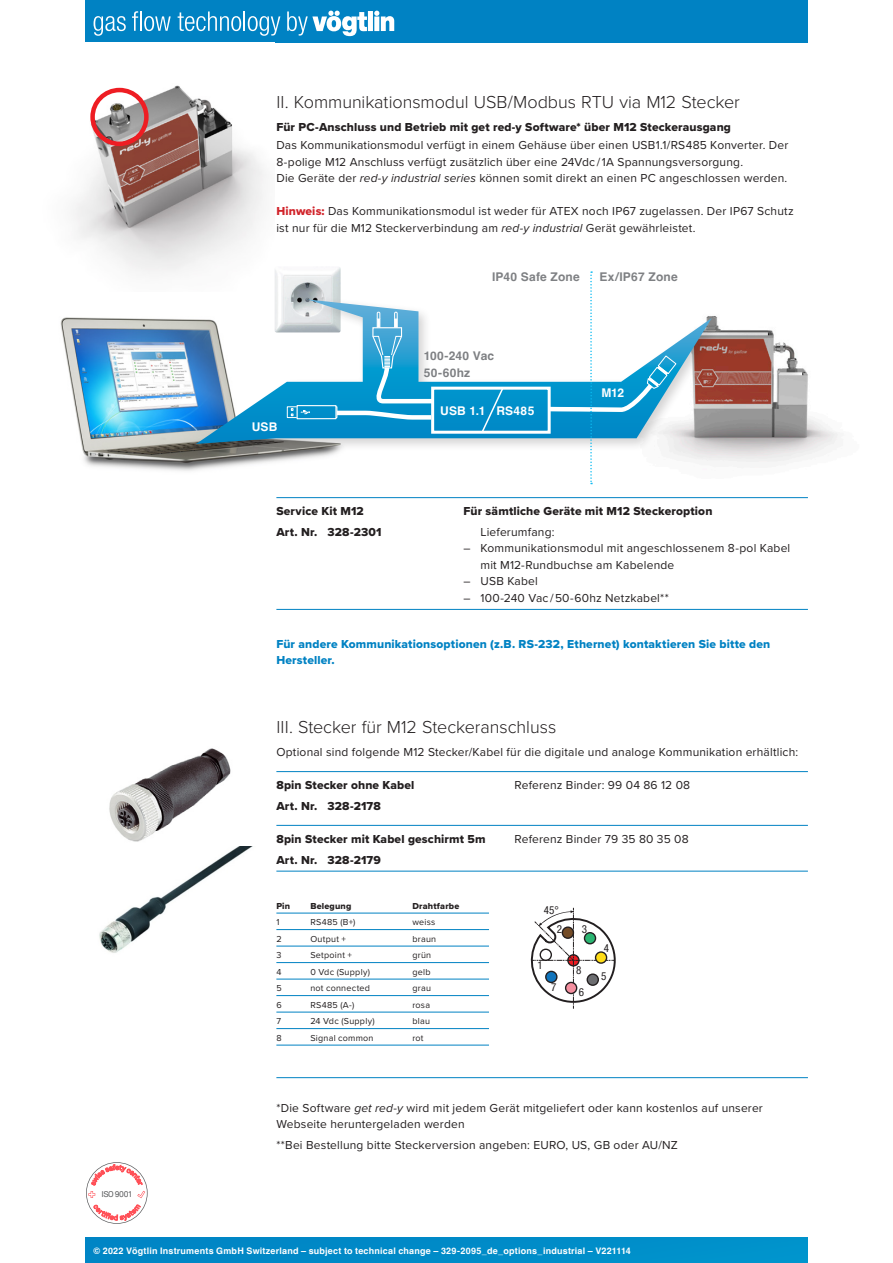
<style>
.page{position:relative;width:893px;height:1263px;background:#fff}
.page>*{position:absolute;margin:0;border:0;box-sizing:border-box;transform-origin:0 0}
.Überschrift_Gross{font:300 18px "Proxima Nova";letter-spacing:-.005em;color:#231f20}
.Linie_Abstand{font:12px/16.5px "Proxima Nova";letter-spacing:.015em;color:#231f20}
.Nomal_mit_Linie{font:12px "Proxima Nova Extrabld";letter-spacing:.01em;color:#231f20}
.Überschrift_Klein{font:12px "Proxima Nova Extrabld";letter-spacing:.015em;color:#231f20}
.t1{font:12px/16.5px "Proxima Nova Extrabld";letter-spacing:.015em;color:#0082c3}
.Nomal_mit_Linie-2{font:12px "Proxima Nova";letter-spacing:.015em;color:#231f20}
.t2{font:700 12px "Helvetica";letter-spacing:.02em;color:#7e8083}
.Normal_Abstand_ohne{font:12px "Proxima Nova";letter-spacing:.015em;color:#231f20}
.t3{font:700 12px "Helvetica";letter-spacing:.02em;color:#fff}
.Normal_Abstand_ohne-2{font:12px "Proxima Nova Extrabld";letter-spacing:.015em;color:#231f20}
.t4{font:condensed 11.1px "Helvetica Neue";color:#231f20}
.Kleine_Schrift{font:9px "Proxima Nova";letter-spacing:.025em;color:#231f20}
.DocInfo{font:700 9px "Helvetica";letter-spacing:.025em;color:#fff}
.Kleine_Schrift-2{font:9px "Proxima Nova Extrabld";letter-spacing:.02em;color:#231f20}
.t5{font:8.4px "Akkurat TT";letter-spacing:-.055em;color:#57585a}
.s1{font-style:italic}
.s2{font-family:"Proxima Nova Extrabld";color:#d1232a}
</style>
<div class="page">
<img style="left:590px;top:330px;width:248px;height:155px">
<div style="left:85px;top:0;width:723px;height:43px;background:#0082c3"></div>
<div style="left:85px;top:1237px;width:723px;height:26px;background:#008bc8"></div>
<img style="left:73px;top:85px;width:193px;height:189px">
<img style="left:109px;top:748px;width:122px;height:94px">
<img style="left:99px;top:846px;width:154px;height:107px">
<div style="left:90px;top:88px;width:59px;height:58px;border:4px solid #ee1d23;border-radius:50%"></div>
<img style="left:60px;top:317px;width:256px;height:154px">
<img style="left:275px;top:267px;width:66px;height:28px">
<div style="left:193px;top:295px;width:531px;height:162px;background:#231f20;opacity:.2"></div>
<svg style="left:196px;top:299px;width:516px;height:145px"></svg>
<div style="left:297px;top:405px;width:40px;height:14px;border:1px solid #fff"></div>
<div style="left:287px;top:406px;width:10px;height:12px;border:1px solid #fff"></div>
<svg style="left:291px;top:408px;width:2px;height:8px"></svg>
<svg style="left:300px;top:410px;width:10px;height:4px"></svg>
<hr style="left:276px;top:497px;width:532px;height:1px;background:#0082c3">
<hr style="left:276px;top:609px;width:532px;height:1px;background:#0082c3">
<hr style="left:276px;top:771px;width:532px;height:1px;background:#0082c3">
<hr style="left:276px;top:825px;width:532px;height:1px;background:#0082c3">
<hr style="left:276px;top:871px;width:532px;height:1px;background:#0082c3">
<hr style="left:276px;top:1077px;width:532px;height:1px;background:#0082c3">
<div style="left:431px;top:387px;width:120px;height:47px;border:3px solid #fff"></div>
<svg style="left:480px;top:386px;width:25px;height:48px"></svg>
<svg style="left:332px;top:312px;width:105px;height:110px"></svg>
<hr style="left:276px;top:913px;width:213px;height:1px;background:#0082c3">
<hr style="left:276px;top:929px;width:213px;height:1px;background:#0082c3">
<hr style="left:276px;top:946px;width:213px;height:1px;background:#0082c3">
<hr style="left:276px;top:962px;width:213px;height:1px;background:#0082c3">
<hr style="left:276px;top:979px;width:213px;height:1px;background:#0082c3">
<hr style="left:276px;top:995px;width:213px;height:1px;background:#0082c3">
<hr style="left:276px;top:1012px;width:213px;height:1px;background:#0082c3">
<hr style="left:276px;top:1028px;width:213px;height:1px;background:#0082c3">
<hr style="left:276px;top:1045px;width:213px;height:1px;background:#0082c3">
<svg style="left:530px;top:908px;width:86px;height:101px"></svg>
<svg style="left:545px;top:271px;width:132px;height:213px"></svg>
<svg style="left:94px;top:16px;width:32px;height:20px"></svg>
<svg style="left:132px;top:11px;width:6px;height:20px"></svg>
<hr style="left:140px;top:11px;width:2px;height:20px;background:#fff">
<svg style="left:144px;top:16px;width:27px;height:15px"></svg>
<svg style="left:178px;top:11px;width:102px;height:25px"></svg>
<svg style="left:287px;top:11px;width:107px;height:25px"></svg>
<svg style="left:86px;top:1162px;width:62px;height:62px"></svg>
<p class="Überschrift_Gross" style="left:276px;top:88px;width:465px">II. Kommunikationsmodul USB/Modbus RTU via M12 Stecker</p>
<p class="Überschrift_Klein" style="left:276px;top:118px;width:456px">Für PC-Anschluss und Betrieb mit get red-y Software* über M12 Steckerausgang</p>
<p class="Linie_Abstand" style="left:276px;top:136px;width:513px">Das Kommunikationsmodul verfügt in einem Gehäuse über einen USB1.1/RS485 Konverter. Der<br>8-polige M12 Anschluss verfügt zusätzlich über eine 24Vdc / 1A Spannungsversorgung.</p>
<p class="Linie_Abstand" style="left:276px;top:169px;width:512px">Die Geräte der <span class="s1">red-y industrial series</span> können somit direkt an einen PC angeschlossen werden.</p>
<p class="Linie_Abstand" style="left:276px;top:202px;width:519px"><span class="s2">Hinweis:</span> Das Kommunikationsmodul ist weder für ATEX noch IP67 zugelassen. Der IP67 Schutz ist nur für die M12 Steckerverbindung am <span class="s1">red-y industrial</span> Gerät gewährleistet.</p>
<p class="t2" style="left:492px;top:270px;width:89px">IP40 Safe Zone</p>
<p class="t2" style="left:600px;top:270px;width:80px">Ex/IP67 Zone</p>
<p class="t3" style="left:252px;top:419px;width:27px">USB</p>
<p class="t2" style="left:424px;top:348px;width:72px">100-240 Vac</p>
<p class="t2" style="left:424px;top:365px;width:48px">50-60hz</p>
<p class="t3" style="left:440px;top:403px;width:96px">USB 1.1 RS485</p>
<p class="t3" style="left:601px;top:386px;width:24px">M12</p>
<p class="Nomal_mit_Linie" style="left:276px;top:502px;width:89px">Service Kit M12</p>
<p class="Nomal_mit_Linie" style="left:463px;top:502px;width:250px">Für sämtliche Geräte mit M12 Steckeroption</p>
<p class="Überschrift_Klein" style="left:276px;top:523px;width:107px">Art. Nr. 328-2301</p>
<p class="Linie_Abstand" style="left:480px;top:523px;width:76px">Lieferumfang:</p>
<p class="Linie_Abstand" style="left:463px;top:539px;width:328px">– Kommunikationsmodul mit angeschlossenem 8-pol Kabel</p>
<p class="Linie_Abstand" style="left:480px;top:556px;width:195px">mit M12-Rundbuchse am Kabelende</p>
<p class="Linie_Abstand" style="left:463px;top:572px;width:76px">– USB Kabel</p>
<p class="Normal_Abstand_ohne" style="left:463px;top:589px;width:207px">– 100-240 Vac / 50-60hz Netzkabel**</p>
<p class="t1" style="left:276px;top:635px;width:495px">Für andere Kommunikationsoptionen (z.B. RS-232, Ethernet) kontaktieren Sie bitte den<br>Hersteller.</p>
<p class="Überschrift_Gross" style="left:276px;top:714px;width:281px">III. Stecker für M12 Steckeranschluss</p>
<p class="Linie_Abstand" style="left:276px;top:743px;width:523px">Optional sind folgende M12 Stecker/Kabel für die digitale und analoge Kommunikation erhältlich:</p>
<p class="Nomal_mit_Linie" style="left:276px;top:776px;width:140px">8pin Stecker ohne Kabel</p>
<p class="Nomal_mit_Linie-2" style="left:514px;top:776px;width:177px">Referenz Binder: 99 04 86 12 08</p>
<p class="Überschrift_Klein" style="left:276px;top:797px;width:106px">Art. Nr. 328-2178</p>
<p class="Nomal_mit_Linie" style="left:276px;top:830px;width:211px">8pin Stecker mit Kabel geschirmt 5m</p>
<p class="Nomal_mit_Linie-2" style="left:514px;top:830px;width:176px">Referenz Binder 79 35 80 35 08</p>
<p class="Normal_Abstand_ohne-2" style="left:276px;top:850px;width:106px">Art. Nr. 328-2179</p>
<p class="Kleine_Schrift-2" style="left:276px;top:899px;width:15px">Pin</p>
<p class="Kleine_Schrift-2" style="left:310px;top:899px;width:43px">Belegung</p>
<p class="Kleine_Schrift-2" style="left:412px;top:899px;width:48px">Drahtfarbe</p>
<p class="Kleine_Schrift" style="left:276px;top:915px;width:5px">1</p>
<p class="Kleine_Schrift" style="left:310px;top:915px;width:47px">RS485 (B+)</p>
<p class="Kleine_Schrift" style="left:412px;top:915px;width:24px">weiss</p>
<p class="Kleine_Schrift" style="left:276px;top:932px;width:7px">2</p>
<p class="Kleine_Schrift" style="left:310px;top:932px;width:37px">Output +</p>
<p class="Kleine_Schrift" style="left:412px;top:932px;width:25px">braun</p>
<p class="Kleine_Schrift" style="left:276px;top:948px;width:7px">3</p>
<p class="Kleine_Schrift" style="left:310px;top:948px;width:43px">Setpoint +</p>
<p class="Kleine_Schrift" style="left:412px;top:948px;width:20px">grün</p>
<p class="Kleine_Schrift" style="left:276px;top:965px;width:7px">4</p>
<p class="Kleine_Schrift" style="left:310px;top:965px;width:61px">0 Vdc (Supply)</p>
<p class="Kleine_Schrift" style="left:412px;top:965px;width:20px">gelb</p>
<p class="Kleine_Schrift" style="left:276px;top:981px;width:7px">5</p>
<p class="Kleine_Schrift" style="left:310px;top:981px;width:61px">not connected</p>
<p class="Kleine_Schrift" style="left:412px;top:981px;width:20px">grau</p>
<p class="Kleine_Schrift" style="left:276px;top:998px;width:7px">6</p>
<p class="Kleine_Schrift" style="left:310px;top:998px;width:45px">RS485 (A-)</p>
<p class="Kleine_Schrift" style="left:412px;top:998px;width:19px">rosa</p>
<p class="Kleine_Schrift" style="left:276px;top:1014px;width:6px">7</p>
<p class="Kleine_Schrift" style="left:310px;top:1014px;width:66px">24 Vdc (Supply)</p>
<p class="Kleine_Schrift" style="left:412px;top:1014px;width:19px">blau</p>
<p class="Kleine_Schrift" style="left:276px;top:1031px;width:7px">8</p>
<p class="Kleine_Schrift" style="left:310px;top:1031px;width:65px">Signal common</p>
<p class="Kleine_Schrift" style="left:412px;top:1031px;width:13px">rot</p>
<p class="t4" style="left:544px;top:903px;width:17px">45°</p>
<p class="t4" style="left:557px;top:922px;width:7px">2</p>
<p class="t4" style="left:582px;top:922px;width:7px">3</p>
<p class="t4" style="left:537px;top:958px;width:7px">1</p>
<p class="t4" style="left:551px;top:980px;width:7px">7</p>
<p class="t4" style="left:576px;top:964px;width:7px">8</p>
<p class="t4" style="left:579px;top:986px;width:7px">6</p>
<p class="t4" style="left:604px;top:942px;width:7px">4</p>
<p class="t4" style="left:601px;top:969px;width:7px">5</p>
<p class="t5" style="left:102px;top:1189px;width:32px">ISO 9001</p>
<p class="Linie_Abstand" style="left:276px;top:1099px;width:488px">*Die Software <span class="s1">get red-y</span> wird mit jedem Gerät mitgeliefert oder kann kostenlos auf unserer<br>Webseite heruntergeladen werden</p>
<p class="Linie_Abstand" style="left:276px;top:1136px;width:403px">**Bei Bestellung bitte Steckerversion angeben: EURO, US, GB oder AU/NZ</p>
<p class="DocInfo" style="left:94px;top:1245px;width:539px">© 2022 Vögtlin Instruments GmbH Switzerland – subject to technical change – 329-2095_de_options_industrial – V221114</p>
</div>
